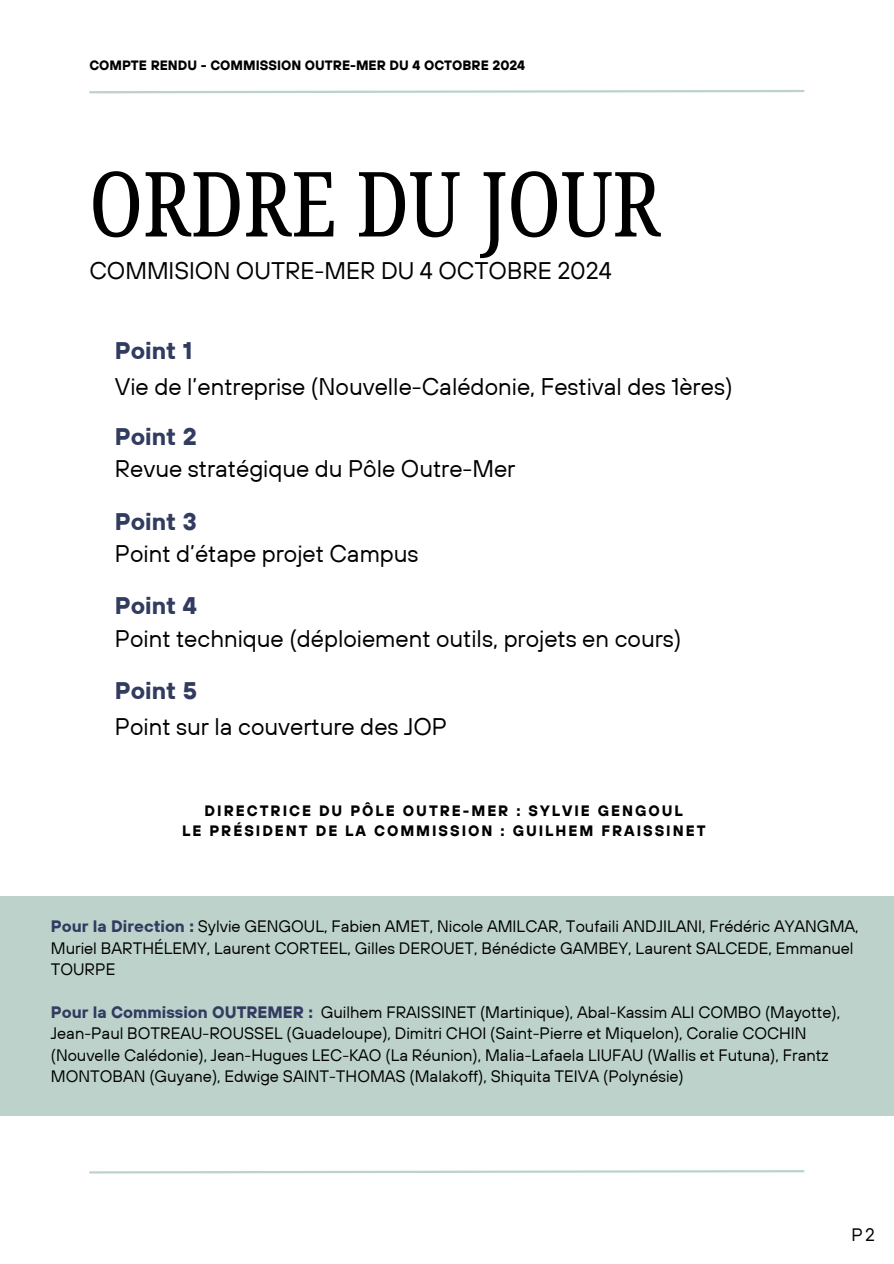
<style>
.page{position:relative;width:894px;height:1264px;background:#fff}
.page>*{position:absolute;margin:0;border:0;box-sizing:border-box;transform-origin:0 0}
.t1{font:extra-condensed 90px "Noto Serif Ethiopic";color:#000001}
.t2{font:24px "TT Hoves";color:#000}
.t3{font:24px "TT Hoves";color:#000001}
.t4{font:700 24px "TT Hoves";color:#323b60}
.t5{font:18px "TT Hoves";color:#000}
.t6{font:16.5px/21.3px "TT Hoves";color:#000001}
.t7{font:700 15px "TT Hoves";letter-spacing:.13em;color:#000}
.t8{font:700 13.5px "TT Hoves";color:#000001}
.s1{font-weight:700;color:#323b60}
</style>
<div class="page">
<svg style="left:89px;top:90px;width:716px;height:4px"></svg>
<svg style="left:89px;top:1170px;width:716px;height:4px"></svg>
<div style="left:0;top:895px;width:893px;height:220px;background:#bcd2cb"></div>
<p class="t8" style="left:89px;top:57px;width:437px">COMPTE RENDU - COMMISSION OUTRE-MER DU 4 OCTOBRE 2024</p>
<h1 class="t1" style="left:89px;top:140px;width:572px">ORDRE DU JOUR</h1>
<h2 class="t3" style="left:89px;top:255px;width:523px">COMMISION OUTRE-MER DU 4 OCTOBRE 2024</h2>
<h3 class="t4" style="left:115px;top:334px;width:79px">Point 1</h3>
<h4 class="t2" style="left:115px;top:371px;width:619px">Vie de l’entreprise (Nouvelle-Calédonie, Festival des 1ères)</h4>
<h3 class="t4" style="left:115px;top:420px;width:83px">Point 2</h3>
<h4 class="t2" style="left:115px;top:453px;width:402px">Revue stratégique du Pôle Outre-Mer</h4>
<h3 class="t4" style="left:115px;top:506px;width:83px">Point 3</h3>
<h4 class="t2" style="left:115px;top:538px;width:305px">Point d’étape projet Campus</h4>
<h3 class="t4" style="left:115px;top:590px;width:83px">Point 4</h3>
<h4 class="t2" style="left:115px;top:623px;width:568px">Point technique (déploiement outils, projets en cours)</h4>
<p class="t4" style="left:115px;top:674px;width:84px">Point 5</p>
<p class="t2" style="left:115px;top:711px;width:333px">Point sur la couverture des JOP</p>
<h6 class="t7" style="left:204px;top:801px;width:479px">DIRECTRICE DU PÔLE OUTRE-MER : SYLVIE GENGOUL</h6>
<h6 class="t7" style="left:182px;top:821px;width:525px">LE PRÉSIDENT DE LA COMMISSION : GUILHEM FRAISSINET</h6>
<h3 class="t6" style="left:51px;top:915px;width:809px"><span class="s1">Pour la Direction :</span> Sylvie GENGOUL, Fabien AMET, Nicole AMILCAR, Toufaili ANDJILANI, Frédéric AYANGMA,<br>Muriel BARTHÉLEMY, Laurent CORTEEL, Gilles DEROUET, Bénédicte GAMBEY, Laurent SALCEDE, Emmanuel<br>TOURPE</h3>
<h4 class="t6" style="left:51px;top:1001px;width:790px"><span class="s1">Pour la Commission OUTREMER :</span> Guilhem FRAISSINET (Martinique), Abal-Kassim ALI COMBO (Mayotte), Jean-Paul BOTREAU-ROUSSEL (Guadeloupe), Dimitri CHOI (Saint-Pierre et Miquelon), Coralie COCHIN (Nouvelle Calédonie), Jean-Hugues LEC-KAO (La Réunion), Malia-Lafaela LIUFAU (Wallis et Futuna), Frantz MONTOBAN (Guyane), Edwige SAINT-THOMAS (Malakoff), Shiquita TEIVA (Polynésie)</h4>
<h5 class="t5" style="left:851px;top:1222px;width:25px">P2</h5>
</div>
